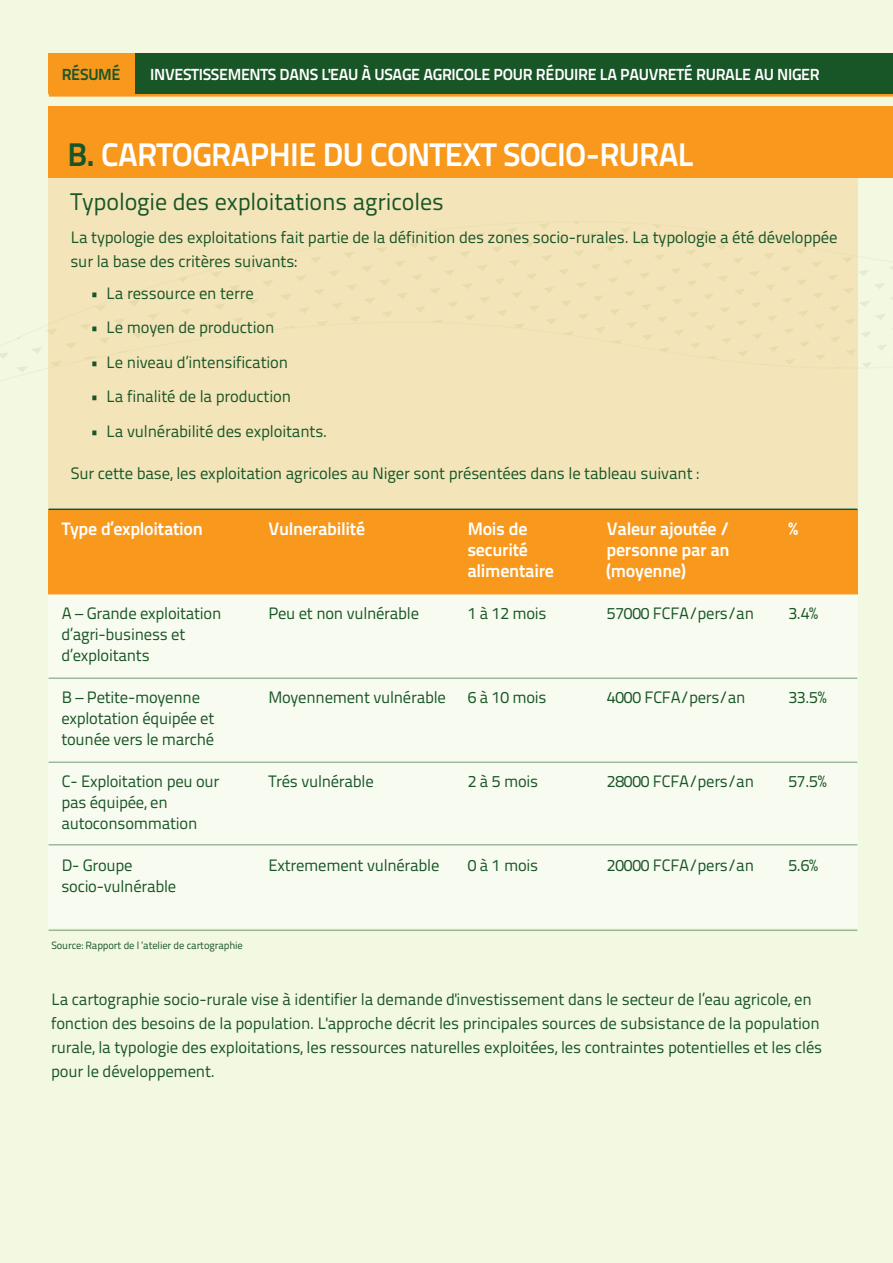
<style>
.page{position:relative;width:893px;height:1263px;background:#f3f8e0}
.page>*{position:absolute;margin:0;border:0;box-sizing:border-box;transform-origin:0 0}
.t1{font:700 32.7px "Titillium Text 22 L";letter-spacing:-.02em;color:#fff}
.t2{font:24px "Titillium Text 22 L";letter-spacing:-.005em;color:#185527}
.t3{font:700 18px/21px "Titillium Text 22 L";letter-spacing:-.015em;color:#fff}
.t4{font:16.5px/21px "Titillium Text 22 L";letter-spacing:-.01em;color:#185527}
.t5{font:700 16.05px "Titillium Text 22 L";letter-spacing:-.02em;color:#fff}
.t6{font:700 16.05px "Titillium Text 22 L";color:#185527}
.t7{font:10.5px "Titillium Text 22 L";letter-spacing:-.01em;color:#185527}
.s1{color:#185527}
</style>
<div class="page">
<svg style="left:863px;top:362px;width:9px;height:6px"></svg>
<div style="left:49px;top:106px;width:844px;height:71px;background:#f8991d"></div>
<div style="left:49px;top:177px;width:809px;height:331px;background:#f3e5b9"></div>
<div style="left:49px;top:509px;width:809px;height:85px;background:#f8991d"></div>
<div style="left:49px;top:594px;width:809px;height:334px;background:#f8fbef"></div>
<hr style="left:49px;top:677px;width:808px;height:2px;background:#185527">
<hr style="left:49px;top:761px;width:808px;height:2px;background:#185527">
<hr style="left:49px;top:844px;width:808px;height:1px;background:#185527">
<hr style="left:49px;top:929px;width:808px;height:2px;background:#185527">
<hr style="left:49px;top:508px;width:808px;height:2px;background:#185527">
<hr style="left:49px;top:94px;width:844px;height:3px;background:#f8991d">
<div style="left:49px;top:54px;width:86px;height:40px;background:#f8991d"></div>
<div style="left:135px;top:54px;width:758px;height:40px;background:#185527"></div>
<p class="t6" style="left:62px;top:62px;width:61px">RÉSUMÉ</p>
<p class="t5" style="left:150px;top:62px;width:671px">INVESTISSEMENTS DANS L'EAU À USAGE AGRICOLE POUR RÉDUIRE LA PAUVRETÉ RURALE AU NIGER</p>
<h1 class="t1" style="left:67px;top:129px;width:628px"><span class="s1">B.</span> CARTOGRAPHIE DU CONTEXT SOCIO-RURAL</h1>
<h2 class="t2" style="left:70px;top:184px;width:375px">Typologie des exploitations agricoles</h2>
<p class="t4" style="left:70px;top:225px;width:768px;line-height:24px">La typologie des exploitations fait partie de la définition des zones socio-rurales. La typologie a été développée sur la base des critères suivants:</p>
<p class="t4" style="left:90px;top:282px;width:165px">• La ressource en terre</p>
<p class="t4" style="left:90px;top:316px;width:186px">• Le moyen de production</p>
<p class="t4" style="left:90px;top:351px;width:200px">• Le niveau d’intensification</p>
<p class="t4" style="left:90px;top:385px;width:203px">• La finalité de la production</p>
<p class="t4" style="left:90px;top:420px;width:239px">• La vulnérabilité des exploitants.</p>
<p class="t4" style="left:71px;top:462px;width:630px">Sur cette base, les exploitation agricoles au Niger sont présentées dans le tableau suivant :</p>
<p class="t3" style="left:62px;top:517px;width:143px">Type d’exploitation</p>
<p class="t4" style="left:61px;top:602px;width:162px">A – Grande exploitation d’agri-business et d’exploitants</p>
<p class="t4" style="left:61px;top:686px;width:154px">B – Petite-moyenne explotation équipée et tounée vers le marché</p>
<p class="t4" style="left:61px;top:770px;width:159px">C- Exploitation peu our pas équipée, en autoconsommation</p>
<p class="t4" style="left:61px;top:854px;width:116px">D- Groupe socio-vulnérable</p>
<p class="t7" style="left:51px;top:937px;width:193px">Source: Rapport de l ‘atelier de cartographie</p>
<p class="t3" style="left:268px;top:517px;width:98px">Vulnerabilité</p>
<p class="t4" style="left:268px;top:602px;width:152px">Peu et non vulnérable</p>
<p class="t3" style="left:467px;top:517px;width:88px">Mois de securité alimentaire</p>
<p class="t4" style="left:468px;top:602px;width:80px">1 à 12 mois</p>
<p class="t4" style="left:268px;top:686px;width:179px">Moyennement vulnérable</p>
<p class="t4" style="left:468px;top:686px;width:80px">6 à 10 mois</p>
<p class="t4" style="left:268px;top:770px;width:107px">Trés vulnérable</p>
<p class="t4" style="left:468px;top:770px;width:72px">2 à 5 mois</p>
<p class="t4" style="left:268px;top:854px;width:173px">Extremement vulnérable</p>
<p class="t4" style="left:468px;top:854px;width:72px">0 à 1 mois</p>
<p class="t3" style="left:606px;top:517px;width:125px;text-align:justify">Valeur ajoutée / personne par an (moyenne)</p>
<p class="t4" style="left:607px;top:602px;width:149px">57000 FCFA/pers/an</p>
<p class="t3" style="left:788px;top:517px;width:11px">%</p>
<p class="t4" style="left:788px;top:602px;width:31px">3.4%</p>
<p class="t4" style="left:607px;top:686px;width:140px">4000 FCFA/pers/an</p>
<p class="t4" style="left:788px;top:686px;width:40px">33.5%</p>
<p class="t4" style="left:607px;top:770px;width:149px">28000 FCFA/pers/an</p>
<p class="t4" style="left:788px;top:770px;width:40px">57.5%</p>
<p class="t4" style="left:607px;top:854px;width:149px">20000 FCFA/pers/an</p>
<p class="t4" style="left:788px;top:854px;width:31px">5.6%</p>
<p class="t4" style="left:51px;top:987px;width:773px;line-height:24px">La cartographie socio-rurale vise à identifier la demande d'investissement dans le secteur de l’eau agricole, en fonction des besoins de la population. L'approche décrit les principales sources de subsistance de la population rurale, la typologie des exploitations, les ressources naturelles exploitées, les contraintes potentielles et les clés pour le développement.</p>
</div>
